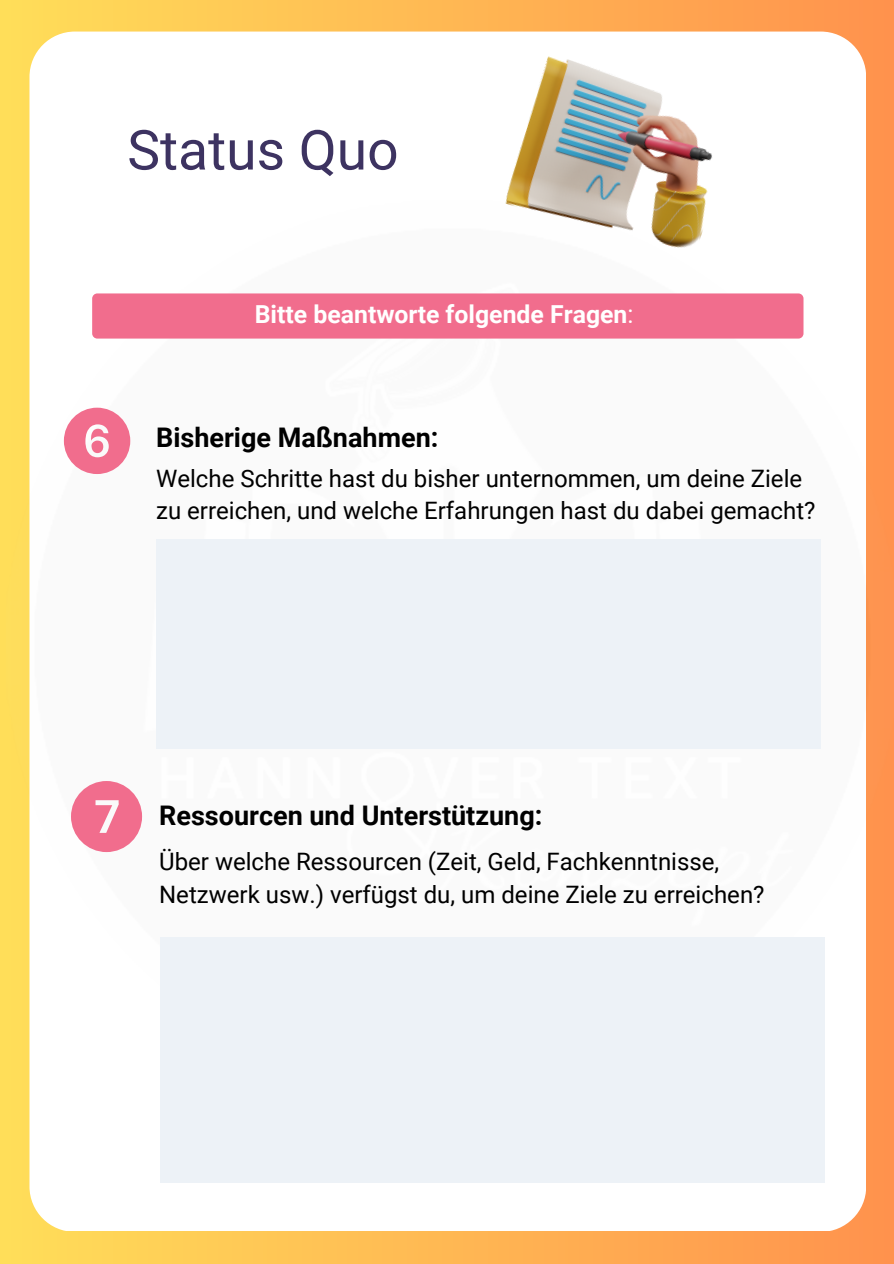
<style>
.page{position:relative;width:894px;height:1264px;background:#fff}
.page>*{position:absolute;margin:0;border:0;box-sizing:border-box;transform-origin:0 0}
.t1{font:55.2px "Roboto";color:#3d3361}
.t2{font:700 27px "Roboto";color:#000}
.t3{font:700 24.75px "Roboto";color:#fff}
.t4{font:24px/32.7px "Roboto";color:#000}
.s1{font-weight:400}
</style>
<div class="page">
<div style="left:0;top:0;width:893px;height:1263px;background:linear-gradient(to right,#ffdf5e,#ff9553)"></div>
<div style="left:29px;top:32px;width:836px;height:1198px;background:#fff;border-radius:45px"></div>
<img style="left:7px;top:200px;width:886px;height:891px">
<div style="left:92px;top:293px;width:711px;height:45px;background:#f16d8d;border-radius:5px"></div>
<div style="left:156px;top:539px;width:664px;height:210px;background:#edf2f7"></div>
<div style="left:160px;top:936px;width:664px;height:246px;background:#edf2f7"></div>
<svg style="left:64px;top:407px;width:66px;height:67px"></svg>
<svg style="left:71px;top:781px;width:71px;height:71px"></svg>
<img style="left:500px;top:56px;width:240px;height:209px">
<p class="t1" style="left:127px;top:118px;width:273px">Status Quo</p>
<p class="t3" style="left:255px;top:300px;width:380px">Bitte beantworte folgende Fragen<span class="s1">:</span></p>
<p class="t2" style="left:156px;top:422px;width:284px">Bisherige Maßnahmen:</p>
<h3 class="t4" style="left:156px;top:462px;width:660px">Welche Schritte hast du bisher unternommen, um deine Ziele zu erreichen, und welche Erfahrungen hast du dabei gemacht?</h3>
<p class="t2" style="left:159px;top:800px;width:384px">Ressourcen und Unterstützung:</p>
<h1 class="t4" style="left:159px;top:845px;width:606px">Über welche Ressourcen (Zeit, Geld, Fachkenntnisse,<br>Netzwerk usw.) verfügst du, um deine Ziele zu erreichen?</h1>
</div>
